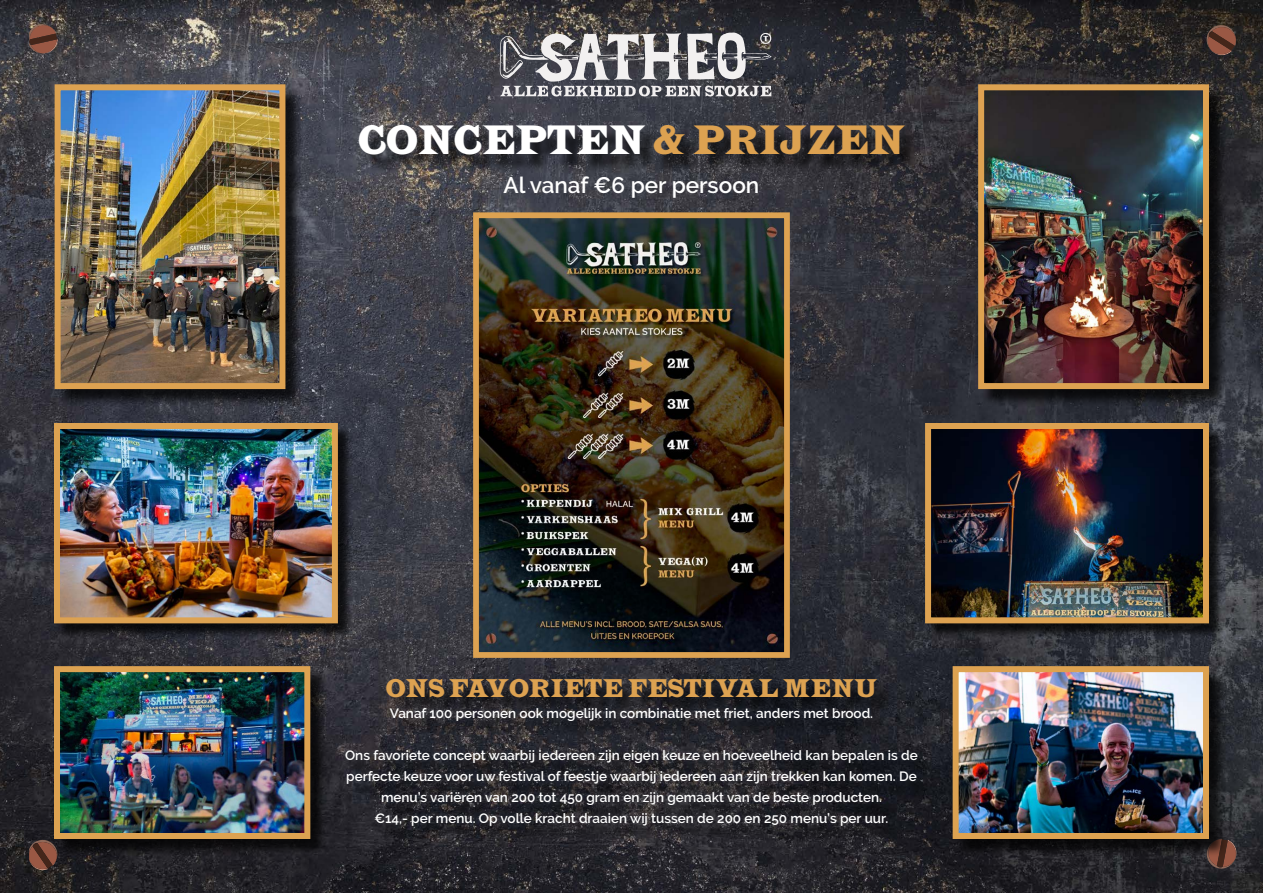
<style>
.page{position:relative;width:1263px;height:893px;background:#fff}
.page>*{position:absolute;margin:0;border:0;box-sizing:border-box;transform-origin:0 0}
.t1{font:700 36px "OPTI Latin";color:#fff}
.t2{font:700 22.5px "OPTI Latin";color:#dda251}
.t3{font:600 22.5px "Raleway";color:#fff}
.t4{font:600 13.5px/21px "Raleway";color:#fff;text-align:center}
.s1{color:#dda251}
</style>
<div class="page">
<img style="left:0;top:0;width:1263px;height:893px">
<svg style="left:1207px;top:839px;width:29px;height:30px"></svg>
<svg style="left:1206px;top:24px;width:30px;height:32px"></svg>
<svg style="left:29px;top:839px;width:28px;height:32px"></svg>
<svg style="left:29px;top:23px;width:29px;height:31px"></svg>
<div style="left:348px;top:681px;width:587px;height:163px;background:#000;opacity:.75"></div>
<div style="left:362px;top:127px;width:560px;height:46px;background:#000;opacity:.75"></div>
<div style="left:56px;top:425px;width:297px;height:214px;background:#000;opacity:.75"></div>
<img style="left:61px;top:430px;width:270px;height:186px">
<div style="left:54px;top:423px;width:284px;height:200px;border:6px solid #dda251"></div>
<div style="left:927px;top:425px;width:297px;height:214px;background:#000;opacity:.75"></div>
<img style="left:932px;top:430px;width:270px;height:186px">
<div style="left:925px;top:423px;width:284px;height:200px;border:6px solid #dda251"></div>
<div style="left:56px;top:669px;width:273px;height:189px;background:#000;opacity:.75"></div>
<img style="left:61px;top:673px;width:242px;height:159px">
<div style="left:54px;top:666px;width:256px;height:173px;border:6px solid #dda251"></div>
<div style="left:955px;top:669px;width:272px;height:189px;background:#000;opacity:.75"></div>
<img style="left:960px;top:673px;width:242px;height:159px">
<div style="left:953px;top:666px;width:256px;height:173px;border:6px solid #dda251"></div>
<div style="left:980px;top:87px;width:247px;height:321px;background:#000;opacity:.75"></div>
<img style="left:985px;top:91px;width:217px;height:291px">
<div style="left:978px;top:84px;width:231px;height:305px;border:6px solid #dda251"></div>
<div style="left:57px;top:87px;width:247px;height:321px;background:#000;opacity:.75"></div>
<img style="left:62px;top:91px;width:216px;height:291px">
<div style="left:55px;top:84px;width:230px;height:305px;border:6px solid #dda251"></div>
<svg style="left:500px;top:33px;width:271px;height:64px"></svg>
<img style="left:480px;top:219px;width:303px;height:432px">
<div style="left:473px;top:212px;width:317px;height:446px;border:6px solid #dda251"></div>
<h1 class="t1" style="left:358px;top:115px;width:548px">CONCEPTEN <span class="s1">&amp; PRIJZEN</span></h1>
<h2 class="t3" style="left:504px;top:172px;width:257px">Al vanaf €6 per persoon</h2>
<h2 class="t2" style="left:386px;top:673px;width:493px">ONS FAVORIETE FESTIVAL MENU</h2>
<p class="t4" style="left:390px;top:703px;width:485px">Vanaf 100 personen ook mogelijk in combinatie met friet, anders met brood.</p>
<p class="t4" style="left:345px;top:745px;width:574px">Ons favoriete concept waarbij iedereen zijn eigen keuze en hoeveelheid kan bepalen is de perfecte keuze voor uw festival of feestje waarbij iedereen aan zijn trekken kan komen. De menu’s variëren van 200 tot 450 gram en zijn gemaakt van de beste producten.<br>€14,- per menu. Op volle kracht draaien wij tussen de 200 en 250 menu’s per uur.</p>
</div>
